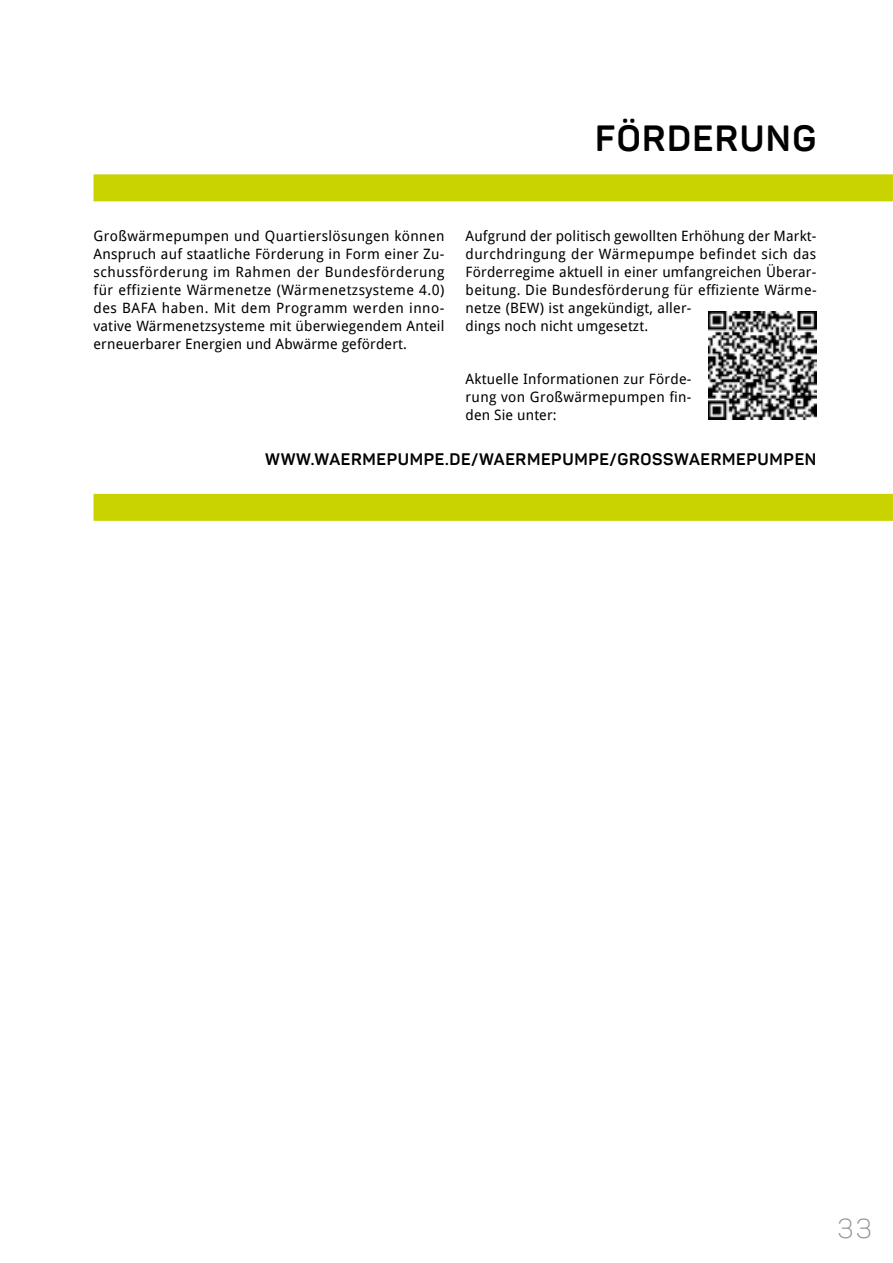
<style>
.page{position:relative;width:893px;height:1263px;background:#fff}
.page>*{position:absolute;margin:0;border:0;box-sizing:border-box;transform-origin:0 0}
.t1{font:700 36px "Panton";letter-spacing:.04em;color:#000}
.t2{font:300 27px "Panton";color:#929292}
.t3{font:700 16.5px "Panton";letter-spacing:.04em;color:#000}
.t4{font:14.25px/18px "Droid Sans";letter-spacing:.01em;color:#000;text-align:justify}
</style>
<div class="page">
<div style="left:94px;top:174px;width:799px;height:27px;background:#c8d300"></div>
<div style="left:94px;top:494px;width:799px;height:27px;background:#c8d300"></div>
<img style="left:708px;top:312px;width:108px;height:108px">
<h1 class="t1" style="left:595px;top:115px;width:222px">FÖRDERUNG</h1>
<p class="t4" style="left:94px;top:226px;width:352px">Großwärmepumpen und Quartierslösungen können Anspruch auf staatliche Förderung in Form einer Zu&shy;schussförderung im Rahmen der Bundesförderung für effiziente Wärmenetze (Wärmenetzsysteme 4.0) des BAFA haben. Mit dem Programm werden inno&shy;vative Wärmenetzsysteme mit überwiegendem Anteil erneuerbarer Energien und Abwärme gefördert.</p>
<p class="t4" style="left:466px;top:226px;width:352px;text-align:left">Aufgrund der politisch gewollten Erhöhung der Markt&shy;durchdringung der Wärmepumpe befindet sich das Förderregime aktuell in einer umfangreichen Überar&shy;beitung. Die Bundesförderung für effiziente Wärme&shy;netze (BEW) ist angekündigt, aller-<br>dings noch nicht umgesetzt.</p>
<p class="t4" style="left:466px;top:369px;width:227px">Aktuelle Informationen zur Förde&shy;rung von Großwärmepumpen fin&shy;den Sie unter:</p>
<p class="t3" style="left:265px;top:448px;width:553px">WWW.WAERMEPUMPE.DE/WAERMEPUMPE/GROSSWAERMEPUMPEN</p>
<h2 class="t2" style="left:838px;top:1212px;width:36px">33</h2>
</div>
